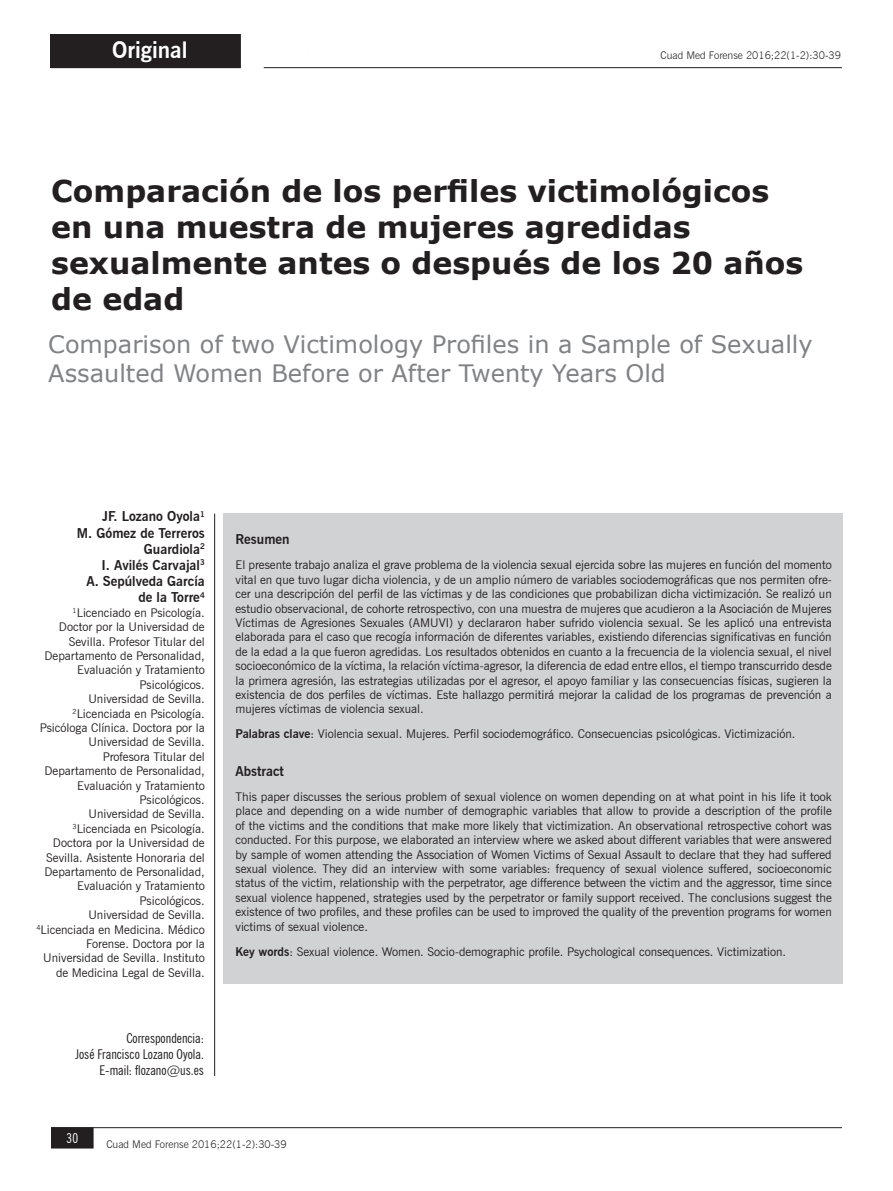
<style>
.page{position:relative;width:893px;height:1191px;background:#fff}
.page>*{position:absolute;margin:0;border:0;box-sizing:border-box;transform-origin:0 0}
.t1{font:700 30px/36px "Verdana";color:#231f20}
.t2{font:24px/28.8px "Verdana";color:#808285}
.t3{font:700 22.5px "News Gothic BT";color:#fff}
.t4{font:700 13.5px/16.2px "News Gothic BT";color:#231f20;text-align:right}
.t5{font:condensed 13.5px/16.2px "News Gothic BT";color:#231f20;text-align:right}
.t6{font:condensed 13.5px "News Gothic BT";color:#fff}
.t7{font:12px/14.4px "News Gothic BT";color:#231f20;text-align:justify}
.t8{font:300 10.5px "News Gothic BT";color:#231f20}
.s1{font-weight:700}
</style>
<div class="page">
<hr style="left:51px;top:67px;width:791px;height:1px;background:#231f20">
<div style="left:52px;top:1128px;width:41px;height:19px;background:#231f20"></div>
<div style="left:51px;top:1127px;width:43px;height:21px;border:2px solid #231f20"></div>
<hr style="left:51px;top:1127px;width:791px;height:1px;background:#231f20">
<div style="left:223px;top:513px;width:620px;height:470px;background:#d1d2d4"></div>
<div style="left:50px;top:34px;width:201px;height:34px;background:#231f20"></div>
<div style="left:241px;top:27px;width:23px;height:45px;background:#fff"></div>
<hr style="left:214px;top:513px;width:1px;height:563px;background:#231f20">
<h3 class="t3" style="left:112px;top:36px;width:77px">Original</h3>
<p class="t8" style="left:661px;top:49px;width:182px">Cuad Med Forense 2016;22(1-2):30-39</p>
<h1 class="t1" style="left:51px;top:172px;width:754px">Comparación de los perfiles victimológicos en una muestra de mujeres agredidas sexualmente antes o después de los 20 años de edad</h1>
<h2 class="t2" style="left:48px;top:329px;width:766px">Comparison of two Victimology Profiles in a Sample of Sexually<br>Assaulted Women Before or After Twenty Years Old</h2>
<p class="t4" style="left:77px;top:508px;width:129px">JF. Lozano Oyola<sup>1<br></sup>M. Gómez de Terreros<br>Guardiola<sup>2<br></sup>I. Avilés Carvajal<sup>3<br></sup>A. Sepúlveda García de la Torre<sup>4</sup></p>
<p class="t7" style="left:36px;top:605px;width:170px;text-align:right"><sup>1</sup>Licenciado en Psicología.<br>Doctor por la Universidad de<br>Sevilla. Profesor Titular del<br>Departamento de Personalidad,<br>Evaluación y Tratamiento<br>Psicológicos.<br>Universidad de Sevilla.<br><sup>2</sup>Licenciada en Psicología.<br>Psicóloga Clínica. Doctora por la<br>Universidad de Sevilla.<br>Profesora Titular del<br>Departamento de Personalidad,<br>Evaluación y Tratamiento<br>Psicológicos.<br>Universidad de Sevilla.<br><sup>3</sup>Licenciada en Psicología.<br>Doctora por la Universidad de<br>Sevilla. Asistente Honoraria del<br>Departamento de Personalidad,<br>Evaluación y Tratamiento<br>Psicológicos.<br>Universidad de Sevilla.<br><sup>4</sup>Licenciada en Medicina. Médico<br>Forense. Doctora por la<br>Universidad de Sevilla. Instituto de Medicina Legal de Sevilla.</p>
<p class="t5" style="left:76px;top:1030px;width:130px">Correspondencia:<br>José Francisco Lozano Oyola.<br>E-mail: flozano@us.es</p>
<p class="t4" style="left:235px;top:531px;width:56px">Resumen</p>
<p class="t7" style="left:235px;top:558px;width:598px">El presente trabajo analiza el grave problema de la violencia sexual ejercida sobre las mujeres en función del momento vital en que tuvo lugar dicha violencia, y de un amplio número de variables sociodemográficas que nos permiten ofre&shy;cer una descripción del perfil de las víctimas y de las condiciones que probabilizan dicha victimización. Se realizó un estudio observacional, de cohorte retrospectivo, con una muestra de mujeres que acudieron a la Asociación de Mujeres Víctimas de Agresiones Sexuales (AMUVI) y declararon haber sufrido violencia sexual. Se les aplicó una entrevista elaborada para el caso que recogía información de diferentes variables, existiendo diferencias significativas en función de la edad a la que fueron agredidas. Los resultados obtenidos en cuanto a la frecuencia de la violencia sexual, el nivel socioeconómico de la víctima, la relación víctima-agresor, la diferencia de edad entre ellos, el tiempo transcurrido desde la primera agresión, las estrategias utilizadas por el agresor, el apoyo familiar y las consecuencias físicas, sugieren la existencia de dos perfiles de víctimas. Este hallazgo permitirá mejorar la calidad de los programas de prevención a mujeres víctimas de violencia sexual.</p>
<p class="t7" style="left:235px;top:727px;width:561px"><span class="s1">Palabras clave</span>: Violencia sexual. Mujeres. Perfil sociodemográfico. Consecuencias psicológicas. Victimización.</p>
<p class="t4" style="left:235px;top:763px;width:50px">Abstract</p>
<p class="t7" style="left:235px;top:789px;width:598px">This paper discusses the serious problem of sexual violence on women depending on at what point in his life it took place and depending on a wide number of demographic variables that allow to provide a description of the profile of the victims and the conditions that make more likely that victimization. An observational retrospective cohort was conducted. For this purpose, we elaborated an interview where we asked about different variables that were answered by sample of women attending the Association of Women Victims of Sexual Assault to declare that they had suffered sexual violence. They did an interview with some variables: frequency of sexual violence suffered, socioeconomic status of the victim, relationship with the perpetrator, age difference between the victim and the aggressor, time since sexual violence happened, strategies used by the perpetrator or family support received. The conclusions suggest the existence of two profiles, and these profiles can be used to improved the quality of the prevention programs for women victims of sexual violence.</p>
<p class="t7" style="left:235px;top:944px;width:552px"><span class="s1">Key words</span>: Sexual violence. Women. Socio-demographic profile. Psychological consequences. Victimization.</p>
<p class="t6" style="left:67px;top:1129px;width:13px">30</p>
<p class="t8" style="left:106px;top:1138px;width:182px">Cuad Med Forense 2016;22(1-2):30-39</p>
</div>
